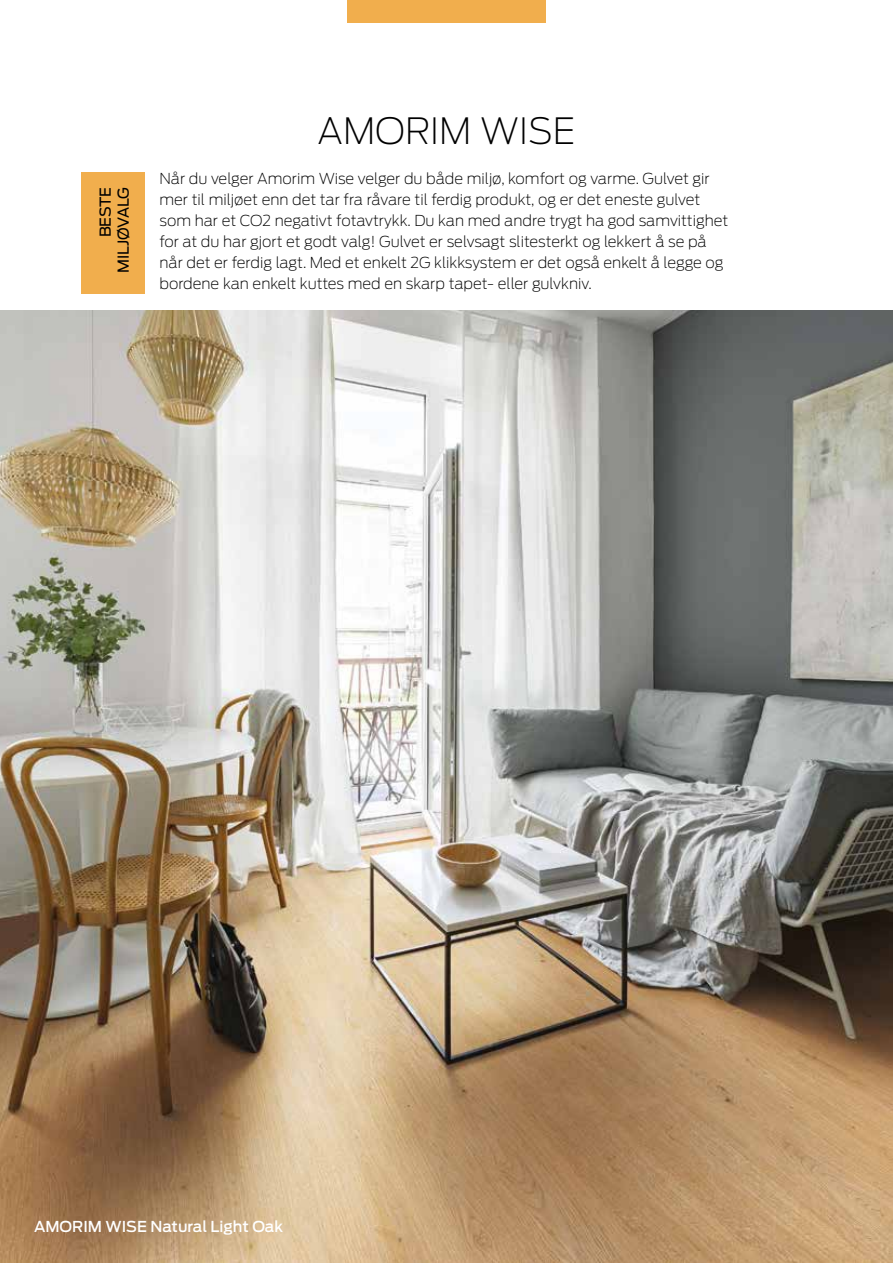
<style>
.page{position:relative;width:893px;height:1263px;background:#fff}
.page>*{position:absolute;margin:0;border:0;box-sizing:border-box;transform-origin:0 0}
.t1{font:200 36px "Antenna";color:#000}
.t2{font:200 15px/21px "Antenna";color:#000}
.t3{font:500 15px "Antenna";color:#fff}
.t4{font:15px/18px "Antenna";color:#000;text-align:right}
</style>
<div class="page">
<img style="left:0;top:310px;width:893px;height:953px">
<div style="left:347px;top:0;width:199px;height:22px;background:#f1ae4d"></div>
<div style="left:81px;top:172px;width:64px;height:121px;background:#f1ae4d"></div>
<p class="t4" style="left:96px;top:273px;width:88px;rotate:-90deg">BESTE<br>MILJØVALG</p>
<h1 class="t1" style="left:318px;top:109px;width:259px">AMORIM WISE</h1>
<p class="t2" style="left:159px;top:168px;width:570px">Når du velger Amorim Wise velger du både miljø, komfort og varme. Gulvet gir mer til miljøet enn det tar fra råvare til ferdig produkt, og er det eneste gulvet som har et CO2 negativt fotavtrykk. Du kan med andre trygt ha god samvittighet for at du har gjort et godt valg! Gulvet er selvsagt slitesterkt og lekkert å se på når det er ferdig lagt. Med et enkelt 2G klikksystem er det også enkelt å legge og bordene kan enkelt kuttes med en skarp tapet- eller gulvkniv.</p>
<p class="t3" style="left:34px;top:1218px;width:250px">AMORIM WISE Natural Light Oak</p>
</div>
